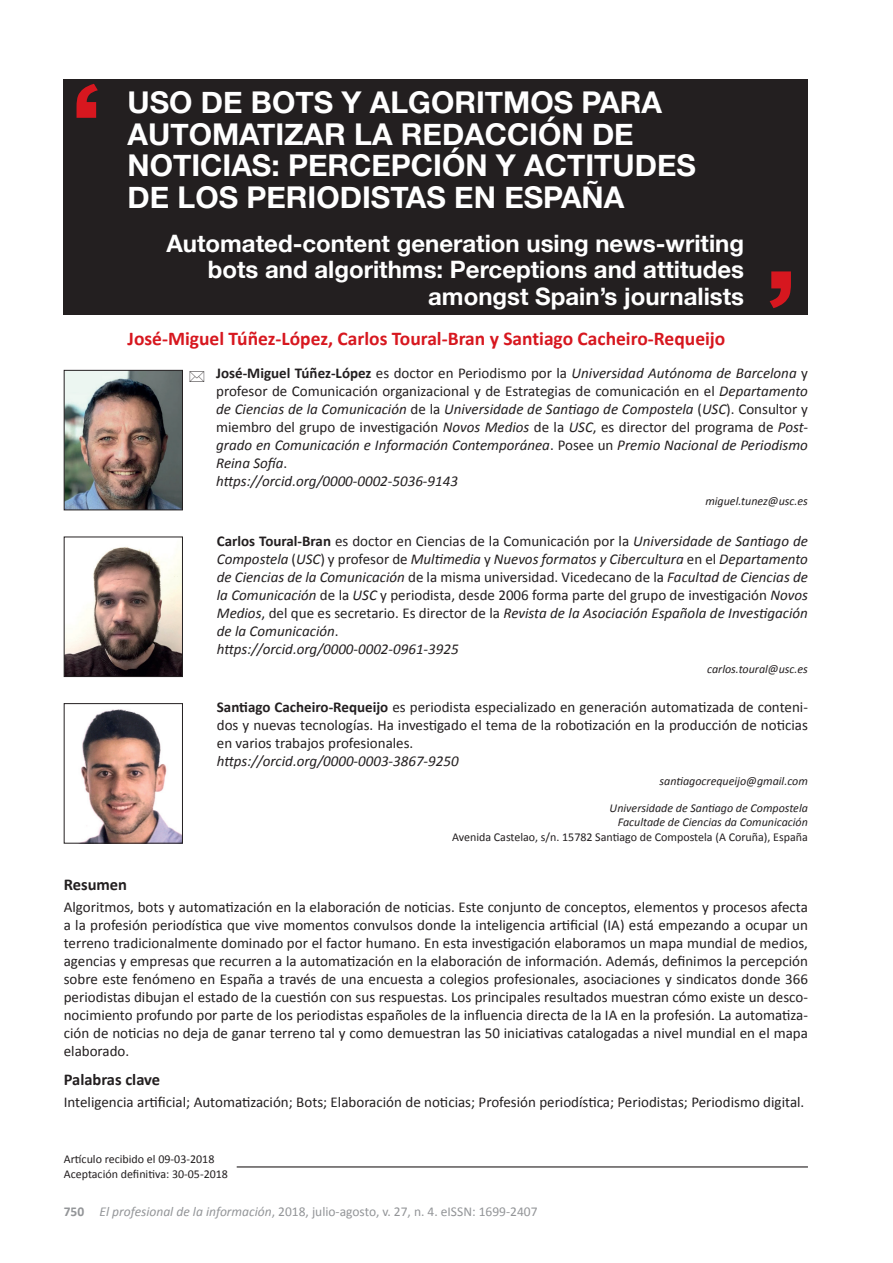
<style>
.page{position:relative;width:893px;height:1263px;background:#fff}
.page>*{position:absolute;margin:0;border:0;box-sizing:border-box;transform-origin:0 0}
.t1{font:700 30px/31.5px "Helvetica Neue";color:#fff}
.t2{font:700 24px/26.2px "Helvetica Neue";color:#fff;text-align:right}
.t3{font:700 19.5px "Calibri";color:#d7171f}
.t4{font:700 16.5px "Calibri";color:#231f20}
.t5{font:15px/18px "Calibri";color:#231f20;text-align:justify}
.t6{font:italic 15px/18px "Calibri";color:#231f20}
.t7{font:13.5px "Calibri";color:#939598}
.t8{font:italic 12px/14.4px "Calibri";color:#231f20;text-align:right}
.t9{font:12px/14.4px "Calibri";color:#231f20}
.s1{font-weight:700;font-style:normal}
.s2{font-style:normal}
.s3{font-weight:700}
.s4{font-style:italic}
</style>
<div class="page">
<div style="left:64px;top:79px;width:744px;height:236px;background:#231f20"></div>
<svg style="left:770px;top:271px;width:21px;height:37px"></svg>
<svg style="left:77px;top:84px;width:21px;height:34px"></svg>
<hr style="left:237px;top:1166px;width:571px;height:1px;background:#231f20">
<img style="left:66px;top:372px;width:115px;height:136px">
<div style="left:64px;top:370px;width:119px;height:140px;border:1px solid #231f20"></div>
<img style="left:66px;top:547px;width:115px;height:128px">
<div style="left:64px;top:537px;width:119px;height:140px;border:1px solid #231f20"></div>
<img style="left:81px;top:709px;width:100px;height:132px">
<div style="left:64px;top:703px;width:119px;height:140px;border:1px solid #231f20"></div>
<h1 class="t1" style="left:128px;top:87px;width:570px">USO DE BOTS Y ALGORITMOS PARA<br>AUTOMATIZAR LA REDACCIÓN DE<br>NOTICIAS: PERCEPCIÓN Y ACTITUDES<br>DE LOS PERIODISTAS EN ESPAÑA</h1>
<h2 class="t2" style="left:166px;top:230px;width:579px">Automated-content generation using news-writing bots and algorithms: Perceptions and attitudes amongst Spain’s journalists</h2>
<h3 class="t3" style="left:128px;top:329px;width:599px">José-Miguel Túñez-López, Carlos Toural-Bran y Santiago Cacheiro-Requeijo</h3>
<p class="t6" style="left:216px;top:365px;width:593px"><span class="s1">José-Miguel Túñez-López</span> <span class="s2">es doctor en Periodismo por la</span> Universidad Autónoma de Barcelona <span class="s2">y profesor de Comunicación organizacional y de Estrategias de comunicación en el</span> Departamento de Ciencias de la Comunicación <span class="s2">de la</span> Universidade de Santiago de Compostela <span class="s2">(</span>USC<span class="s2">). Consultor y miembro del grupo de investigación</span> Novos Medios <span class="s2">de la</span> USC<span class="s2">, es director del programa de</span> Post&shy;grado en Comunicación e Información Contemporánea<span class="s2">. Posee un</span> Premio Nacional de Periodismo Reina Sofía<span class="s2">.<br></span>https://orcid.org/0000-0002-5036-9143</p>
<p class="t8" style="left:705px;top:493px;width:104px">miguel.tunez@usc.es</p>
<p class="t6" style="left:217px;top:531px;width:593px"><span class="s1">Carlos Toural-Bran</span> <span class="s2">es doctor en Ciencias de la Comunicación por la</span> Universidade de Santiago de Compostela <span class="s2">(</span>USC<span class="s2">) y profesor de</span> Multimedia <span class="s2">y</span> Nuevos formatos y Cibercultura <span class="s2">en el</span> Departamento de Ciencias de la Comunicación <span class="s2">de la misma universidad. Vicedecano de la</span> Facultad de Ciencias de la Comunicación <span class="s2">de la</span> USC <span class="s2">y periodista, desde 2006 forma parte del grupo de investigación</span> Novos Medios<span class="s2">, del que es secretario. Es director de la</span> Revista de la Asociación Española de Investigación de la Comunicación<span class="s2">.<br></span>https://orcid.org/0000-0002-0961-3925</p>
<p class="t8" style="left:707px;top:661px;width:102px">carlos.toural@usc.es</p>
<p class="t5" style="left:217px;top:698px;width:593px"><span class="s3">Santiago Cacheiro-Requeijo</span> es periodista especializado en generación automatizada de conteni&shy;dos y nuevas tecnologías. Ha investigado el tema de la robotización en la producción de noticias en varios trabajos profesionales.</p>
<p class="t6" style="left:217px;top:751px;width:243px">https://orcid.org/0000-0003-3867-9250</p>
<p class="t8" style="left:659px;top:773px;width:150px">santiagocrequeijo@gmail.com</p>
<p class="t8" style="left:610px;top:800px;width:200px">Universidade de Santiago de Compostela<br>Facultade de Ciencias da Comunicación</p>
<p class="t9" style="left:452px;top:829px;width:357px">Avenida Castelao, s/n. 15782 Santiago de Compostela (A Coruña), España</p>
<p class="t4" style="left:64px;top:876px;width:65px">Resumen</p>
<p class="t5" style="left:64px;top:898px;width:746px">Algoritmos, bots y automatización en la elaboración de noticias. Este conjunto de conceptos, elementos y procesos afecta a la profesión periodística que vive momentos convulsos donde la inteligencia artificial (IA) está empezando a ocupar un terreno tradicionalmente dominado por el factor humano. En esta investigación elaboramos un mapa mundial de medios, agencias y empresas que recurren a la automatización en la elaboración de información. Además, definimos la percepción sobre este fenómeno en España a través de una encuesta a colegios profesionales, asociaciones y sindicatos donde 366 periodistas dibujan el estado de la cuestión con sus respuestas. Los principales resultados muestran cómo existe un desco&shy;nocimiento profundo por parte de los periodistas españoles de la influencia directa de la IA en la profesión. La automatiza&shy;ción de noticias no deja de ganar terreno tal y como demuestran las 50 iniciativas catalogadas a nivel mundial en el mapa elaborado.</p>
<p class="t4" style="left:64px;top:1071px;width:98px">Palabras clave</p>
<p class="t5" style="left:64px;top:1093px;width:742px">Inteligencia artificial; Automatización; Bots; Elaboración de noticias; Profesión periodística; Periodistas; Periodismo digital.</p>
<p class="t9" style="left:64px;top:1152px;width:166px">Artículo recibido el 09-03-2018<br>Aceptación definitiva: 30-05-2018</p>
<p class="t7" style="left:64px;top:1207px;width:475px"><span class="s3">750</span> <span class="s4">El profesional de la información</span>, 2018, julio-agosto, v. 27, n. 4. eISSN: 1699-2407</p>
</div>
